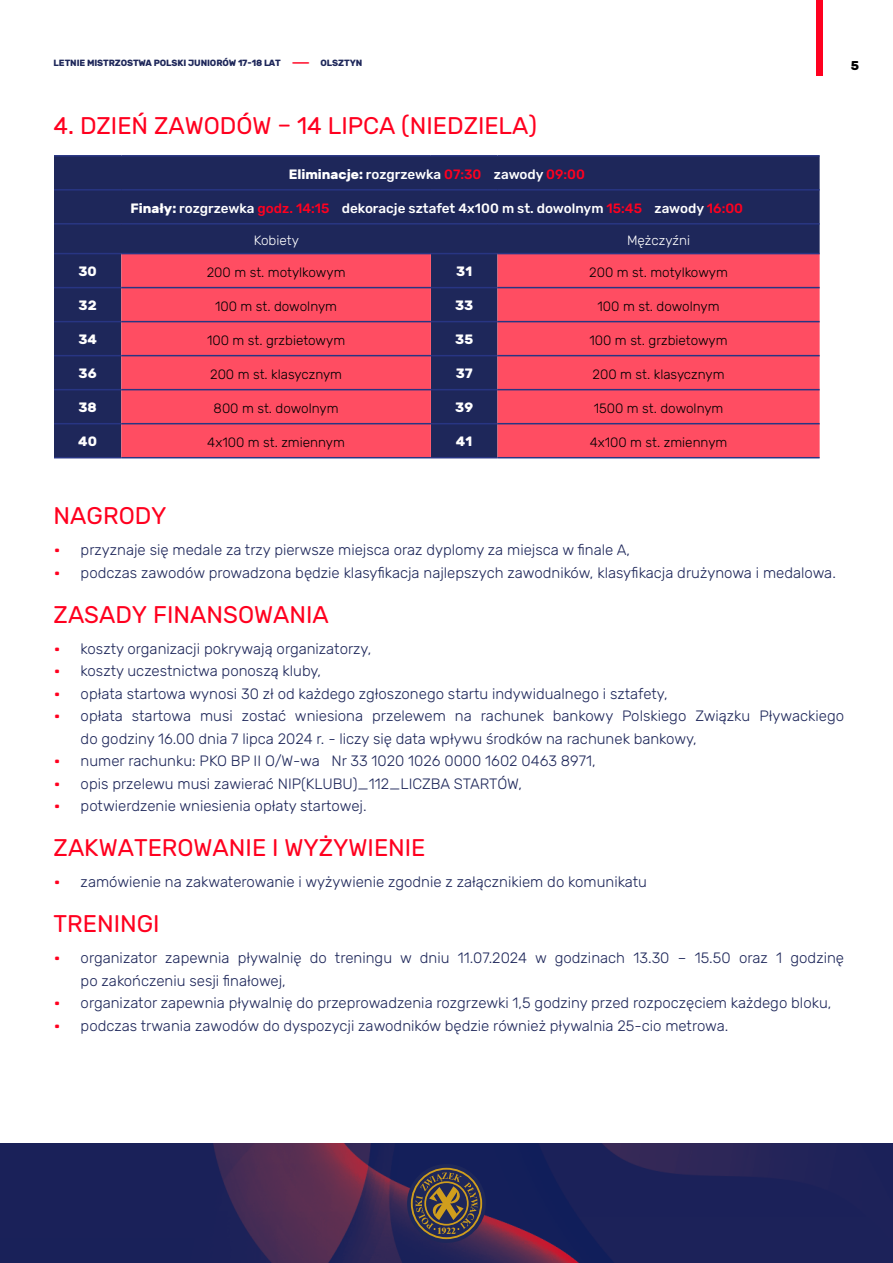
<style>
.page{position:relative;width:893px;height:1263px;background:#fff}
.page>*{position:absolute;margin:0;border:0;box-sizing:border-box;transform-origin:0 0}
.t1{font:24px "Rubik";color:#ff001f}
.t2{font:300 15px/22.5px "Rubik";color:#1e275a}
.t3{font:300 13.5px "Rubik";color:#000}
.t4{font:500 13.5px "Rubik";color:#fff}
.t5{font:700 13.5px "Rubik";color:#fff}
.t6{font:300 13.5px "Rubik";color:#fff}
.t7{font:700 12.75px "Rubik";color:#000}
.t8{font:700 9px "Rubik";letter-spacing:-.01em;color:#1e275a}
.s1{color:#ff001f}
.s2{font-weight:700}
.s3{font-family:"TT Supermolot Neue Exp";font-weight:900;color:#ff001f}
</style>
<div class="page">
<div style="left:816px;top:0;width:7px;height:75px;background:#ff001f"></div>
<img style="left:0;top:1144px;width:893px;height:119px">
<div style="left:407px;top:1164px;width:79px;height:79px;background:#1e275a;border-radius:50%"></div>
<svg style="left:411px;top:1168px;width:71px;height:71px"></svg>
<div style="left:54px;top:157px;width:766px;height:66px;background:#1e275a"></div>
<div style="left:54px;top:225px;width:766px;height:232px;background:#1e275a"></div>
<svg style="left:121px;top:254px;width:699px;height:203px;background:#e64961"></svg>
<hr style="left:54px;top:155px;width:67px;height:2px;background:#283583">
<hr style="left:121px;top:155px;width:310px;height:2px;background:#283583">
<hr style="left:431px;top:155px;width:66px;height:2px;background:#283583">
<hr style="left:497px;top:155px;width:323px;height:2px;background:#283583">
<hr style="left:54px;top:189px;width:67px;height:2px;background:#283583">
<hr style="left:121px;top:189px;width:310px;height:2px;background:#283583">
<hr style="left:431px;top:189px;width:66px;height:2px;background:#283583">
<hr style="left:497px;top:189px;width:323px;height:2px;background:#283583">
<hr style="left:54px;top:223px;width:67px;height:2px;background:#283583">
<hr style="left:431px;top:223px;width:66px;height:2px;background:#283583">
<hr style="left:54px;top:253px;width:67px;height:1px;background:#283583">
<hr style="left:431px;top:253px;width:66px;height:1px;background:#283583">
<hr style="left:54px;top:287px;width:67px;height:1px;background:#283583">
<hr style="left:431px;top:287px;width:66px;height:1px;background:#283583">
<hr style="left:54px;top:321px;width:67px;height:1px;background:#283583">
<hr style="left:431px;top:321px;width:66px;height:1px;background:#283583">
<hr style="left:54px;top:355px;width:67px;height:1px;background:#283583">
<hr style="left:431px;top:355px;width:66px;height:1px;background:#283583">
<hr style="left:54px;top:389px;width:67px;height:1px;background:#283583">
<hr style="left:431px;top:389px;width:66px;height:1px;background:#283583">
<hr style="left:54px;top:423px;width:67px;height:1px;background:#283583">
<hr style="left:431px;top:423px;width:66px;height:1px;background:#283583">
<hr style="left:54px;top:457px;width:67px;height:1px;background:#283583">
<hr style="left:431px;top:457px;width:66px;height:1px;background:#283583">
<hr style="left:121px;top:223px;width:310px;height:2px;background:#283583">
<hr style="left:497px;top:223px;width:323px;height:2px;background:#283583">
<hr style="left:121px;top:253px;width:310px;height:1px;background:#283583">
<hr style="left:497px;top:253px;width:323px;height:1px;background:#283583">
<hr style="left:121px;top:287px;width:310px;height:1px;background:#283583">
<hr style="left:497px;top:287px;width:323px;height:1px;background:#283583">
<hr style="left:121px;top:321px;width:310px;height:1px;background:#283583">
<hr style="left:497px;top:321px;width:323px;height:1px;background:#283583">
<hr style="left:121px;top:355px;width:310px;height:1px;background:#283583">
<hr style="left:497px;top:355px;width:323px;height:1px;background:#283583">
<hr style="left:121px;top:389px;width:310px;height:1px;background:#283583">
<hr style="left:497px;top:389px;width:323px;height:1px;background:#283583">
<hr style="left:121px;top:423px;width:310px;height:1px;background:#283583">
<hr style="left:497px;top:423px;width:323px;height:1px;background:#283583">
<hr style="left:121px;top:457px;width:310px;height:1px;background:#283583">
<hr style="left:497px;top:457px;width:323px;height:1px;background:#283583">
<p class="t8" style="left:54px;top:58px;width:310px">LETNIE MISTRZOSTWA POLSKI JUNIORÓW 17-18 LAT <span class="s1">-</span> OLSZTYN</p>
<p class="t7" style="left:851px;top:58px;width:10px">5</p>
<h1 class="t1" style="left:54px;top:112px;width:485px">4. DZIEŃ ZAWODÓW – 14 LIPCA (NIEDZIELA)</h1>
<p class="t4" style="left:289px;top:167px;width:298px"><span class="s2">Eliminacje:</span> rozgrzewka <span class="s1">07:30</span> zawody <span class="s1">09:00</span></p>
<p class="t4" style="left:131px;top:201px;width:614px"><span class="s2">Finały:</span> rozgrzewka <span class="s1">godz. 14:15</span> dekoracje sztafet 4x100 m st. dowolnym <span class="s1">15:45</span> zawody <span class="s1">16:00</span></p>
<p class="t6" style="left:254px;top:233px;width:47px">Kobiety</p>
<p class="t6" style="left:627px;top:233px;width:65px">Mężczyźni</p>
<p class="t5" style="left:78px;top:263px;width:20px">30</p>
<p class="t3" style="left:207px;top:265px;width:140px">200 m st. motylkowym</p>
<p class="t5" style="left:456px;top:263px;width:17px">31</p>
<p class="t3" style="left:589px;top:265px;width:140px">200 m st. motylkowym</p>
<p class="t5" style="left:79px;top:297px;width:20px">32</p>
<p class="t3" style="left:215px;top:299px;width:123px">100 m st. dowolnym</p>
<p class="t5" style="left:455px;top:297px;width:20px">33</p>
<p class="t3" style="left:598px;top:299px;width:123px">100 m st. dowolnym</p>
<p class="t5" style="left:78px;top:331px;width:20px">34</p>
<p class="t3" style="left:207px;top:333px;width:140px">100 m st. grzbietowym</p>
<p class="t5" style="left:455px;top:331px;width:19px">35</p>
<p class="t3" style="left:589px;top:333px;width:140px">100 m st. grzbietowym</p>
<p class="t5" style="left:79px;top:365px;width:20px">36</p>
<p class="t3" style="left:210px;top:367px;width:134px">200 m st. klasycznym</p>
<p class="t5" style="left:456px;top:365px;width:19px">37</p>
<p class="t3" style="left:593px;top:367px;width:134px">200 m st. klasycznym</p>
<p class="t5" style="left:78px;top:399px;width:20px">38</p>
<p class="t3" style="left:214px;top:401px;width:126px">800 m st. dowolnym</p>
<p class="t5" style="left:455px;top:399px;width:19px">39</p>
<p class="t3" style="left:594px;top:401px;width:131px">1500 m st. dowolnym</p>
<p class="t5" style="left:78px;top:433px;width:20px">40</p>
<p class="t3" style="left:207px;top:435px;width:139px">4x100 m st. zmiennym</p>
<p class="t5" style="left:456px;top:433px;width:18px">41</p>
<p class="t3" style="left:590px;top:435px;width:139px">4x100 m st. zmiennym</p>
<h1 class="t1" style="left:54px;top:502px;width:115px">NAGRODY</h1>
<p class="t2" style="left:54px;top:539px;width:578px"><span class="s3">•</span> przyznaje się medale za trzy pierwsze miejsca oraz dyplomy za miejsca w finale A,</p>
<p class="t2" style="left:54px;top:561px;width:784px"><span class="s3">•</span> podczas zawodów prowadzona będzie klasyfikacja najlepszych zawodników, klasyfikacja drużynowa i medalowa.</p>
<h1 class="t1" style="left:54px;top:601px;width:277px">ZASADY FINANSOWANIA</h1>
<p class="t2" style="left:54px;top:637px;width:319px"><span class="s3">•</span> koszty organizacji pokrywają organizatorzy,</p>
<p class="t2" style="left:54px;top:660px;width:269px"><span class="s3">•</span> koszty uczestnictwa ponoszą kluby,</p>
<p class="t2" style="left:54px;top:682px;width:615px"><span class="s3">•</span> opłata startowa wynosi 30 zł od każdego zgłoszonego startu indywidualnego i sztafety,</p>
<p class="t2" style="left:81px;top:705px;width:765px;text-indent:-27px"><span class="s3">•</span> opłata startowa musi zostać wniesiona przelewem na rachunek bankowy Polskiego Związku Pływackiego do godziny 16.00 dnia 7 lipca 2024 r. - liczy się data wpływu środków na rachunek bankowy,</p>
<p class="t2" style="left:54px;top:750px;width:543px"><span class="s3">•</span> numer rachunku: PKO BP II O/W-wa Nr 33 1020 1026 0000 1602 0463 8971,</p>
<p class="t2" style="left:54px;top:772px;width:470px"><span class="s3">•</span> opis przelewu musi zawierać NIP(KLUBU)_112_LICZBA STARTÓW,</p>
<p class="t2" style="left:54px;top:795px;width:314px"><span class="s3">•</span> potwierdzenie wniesienia opłaty startowej.</p>
<h1 class="t1" style="left:54px;top:834px;width:373px">ZAKWATEROWANIE I WYŻYWIENIE</h1>
<p class="t2" style="left:54px;top:871px;width:595px"><span class="s3">•</span> zamówienie na zakwaterowanie i wyżywienie zgodnie z załącznikiem do komunikatu</p>
<h1 class="t1" style="left:54px;top:910px;width:108px">TRENINGI</h1>
<p class="t2" style="left:81px;top:947px;width:765px;text-indent:-27px"><span class="s3">•</span> organizator zapewnia pływalnię do treningu w dniu 11.07.2024 w godzinach 13.30 – 15.50 oraz 1 godzinę po zakończeniu sesji finałowej,</p>
<p class="t2" style="left:54px;top:992px;width:779px"><span class="s3">•</span> organizator zapewnia pływalnię do przeprowadzenia rozgrzewki 1,5 godziny przed rozpoczęciem każdego bloku,</p>
<p class="t2" style="left:54px;top:1014px;width:676px"><span class="s3">•</span> podczas trwania zawodów do dyspozycji zawodników będzie również pływalnia 25-cio metrowa.</p>
</div>
